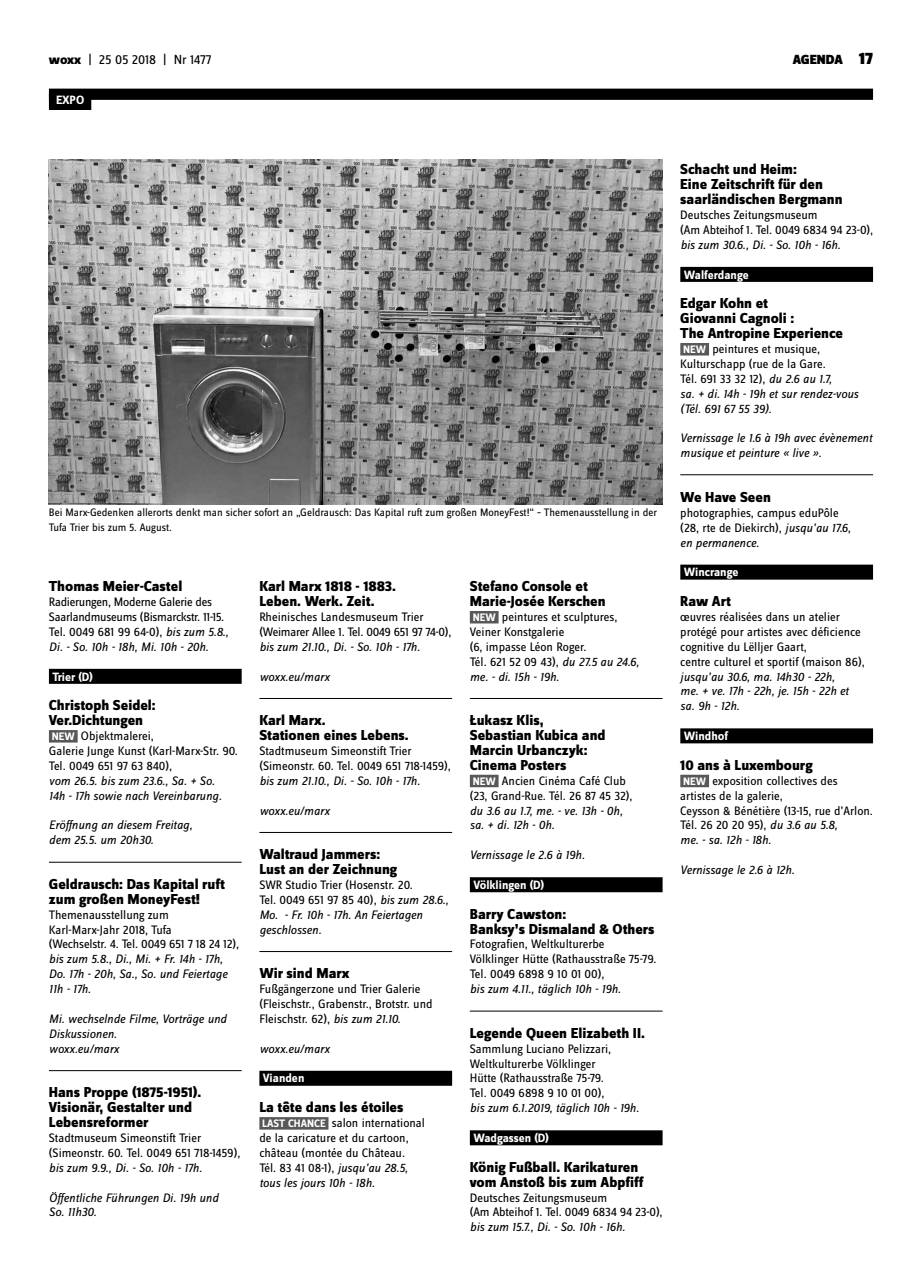
<style>
.page{position:relative;width:922px;height:1276px;background:#fff}
.page>*{position:absolute;margin:0;border:0;box-sizing:border-box;transform-origin:0 0}
.t1{font:800 15px/14.9px "Zine Sans Dis";color:#000}
.t2{font:13.75px "Zine Sans Dis";letter-spacing:-.01em;color:#000}
.t3{font:900 13.75px "Zine Sans Dis";color:#000}
.t4{font:12.75px/14.9px "Zine Sans Dis";color:#000}
.t5{font:italic 12.75px/14.9px "Zine Sans Dis";color:#000}
.t6{font:12.75px/14.9px "Zine Sans Dis";letter-spacing:-.02em;color:#000}
.t7{font:700 12.5px "Zine Sans Dis";color:#fff}
.t8{font:11.25px/14.9px "Zine Sans Dis";color:#000}
.s1{font-weight:800}
.s2{font-size:17.5px}
.s3{font-style:italic}
.s4{font-weight:700;font-size:11.25px;color:#fff}
.s5{font-style:normal}
</style>
<div class="page">
<div style="left:49px;top:89px;width:823px;height:11px;background:#000"></div>
<div style="left:49px;top:94px;width:42px;height:16px;background:#000"></div>
<div style="left:49px;top:669px;width:192px;height:15px;background:#000"></div>
<div style="left:49px;top:730px;width:29px;height:12px;background:#58585a"></div>
<hr style="left:49px;top:862px;width:192px;height:1px;background:#000">
<hr style="left:49px;top:1070px;width:192px;height:1px;background:#000">
<hr style="left:259px;top:698px;width:193px;height:1px;background:#000">
<hr style="left:259px;top:832px;width:193px;height:1px;background:#000">
<hr style="left:259px;top:951px;width:193px;height:1px;background:#000">
<div style="left:259px;top:1070px;width:193px;height:15px;background:#000"></div>
<div style="left:259px;top:1117px;width:69px;height:12px;background:#58585a"></div>
<div style="left:469px;top:611px;width:29px;height:12px;background:#58585a"></div>
<hr style="left:469px;top:698px;width:193px;height:1px;background:#000">
<div style="left:469px;top:774px;width:29px;height:13px;background:#58585a"></div>
<div style="left:469px;top:877px;width:193px;height:15px;background:#000"></div>
<hr style="left:469px;top:1011px;width:193px;height:1px;background:#000">
<div style="left:469px;top:1130px;width:193px;height:15px;background:#000"></div>
<div style="left:680px;top:267px;width:192px;height:15px;background:#000"></div>
<div style="left:680px;top:343px;width:28px;height:12px;background:#58585a"></div>
<hr style="left:680px;top:474px;width:192px;height:1px;background:#000">
<div style="left:680px;top:564px;width:192px;height:15px;background:#000"></div>
<div style="left:680px;top:728px;width:192px;height:15px;background:#000"></div>
<div style="left:680px;top:774px;width:28px;height:13px;background:#58585a"></div>
<img style="left:49px;top:159px;width:613px;height:345px">
<p class="t2" style="left:49px;top:53px;width:164px"><span class="s1">woxx</span> | 25 05 2018 | Nr 1477</p>
<p class="t3" style="left:792px;top:52px;width:82px">AGENDA <span class="s2">17</span></p>
<p class="t7" style="left:56px;top:93px;width:30px">EXPO</p>
<p class="t8" style="left:49px;top:506px;width:609px">Bei Marx-Gedenken allerorts denkt man sicher sofort an „Geldrausch: Das Kapital ruft zum großen MoneyFest!“ – Themenausstellung in der<br>Tufa Trier bis zum 5. August.</p>
<p class="t1" style="left:49px;top:579px;width:135px">Thomas Meier-Castel</p>
<p class="t6" style="left:49px;top:595px;width:181px">Radierungen, Moderne Galerie des Saarlandmuseums (Bismarckstr. 11-15.<br>Tel. 0049 681 99 64-0), <span class="s3">bis zum 5.8., Di. - So. 10h - 18h, Mi. 10h - 20h.</span></p>
<p class="t7" style="left:52px;top:670px;width:42px">Trier (D)</p>
<p class="t1" style="left:49px;top:699px;width:108px">Christoph Seidel:<br>Ver.Dichtungen</p>
<p class="t4" style="left:49px;top:729px;width:190px"><span class="s4">NEW</span> Objektmalerei,<br>Galerie Junge Kunst (Karl-Marx-Str. 90.<br>Tel. 0049 651 97 63 840),</p>
<p class="t5" style="left:49px;top:773px;width:174px">vom 26.5. bis zum 23.6., Sa. + So.<br>14h - 17h sowie nach Vereinbarung.</p>
<p class="t5" style="left:49px;top:818px;width:145px">Eröffnung an diesem Freitag, dem 25.5. um 20h30.</p>
<p class="t1" style="left:49px;top:877px;width:177px">Geldrausch: Das Kapital ruft zum großen MoneyFest!</p>
<p class="t4" style="left:49px;top:907px;width:191px">Themenausstellung zum<br>Karl-Marx-Jahr 2018, Tufa<br>(Wechselstr. 4. Tel. 0049 651 7 18 24 12),</p>
<p class="t5" style="left:49px;top:952px;width:180px">bis zum 5.8., Di., Mi. + Fr. 14h - 17h,<br>Do. 17h - 20h, Sa., So. und Feiertage<br>11h - 17h.</p>
<p class="t5" style="left:49px;top:1011px;width:179px">Mi. wechselnde Filme, Vorträge und<br>Diskussionen.<br>woxx.eu/marx</p>
<p class="t1" style="left:49px;top:1085px;width:154px">Hans Proppe (1875-1951).<br>Visionär, Gestalter und<br>Lebensreformer</p>
<p class="t4" style="left:49px;top:1131px;width:193px">Stadtmuseum Simeonstift Trier (Simeonstr. 60. Tel. 0049 651 718-1459),</p>
<p class="t5" style="left:49px;top:1160px;width:155px">bis zum 9.9., Di. - So. 10h - 17h.</p>
<p class="t5" style="left:49px;top:1190px;width:171px">Öffentliche Führungen Di. 19h und<br>So. 11h30.</p>
<p class="t1" style="left:259px;top:579px;width:138px">Karl Marx 1818 - 1883.<br>Leben. Werk. Zeit.</p>
<p class="t6" style="left:259px;top:610px;width:193px">Rheinisches Landesmuseum Trier (Weimarer Allee 1. Tel. 0049 651 97 74-0),</p>
<p class="t5" style="left:259px;top:639px;width:162px">bis zum 21.10., Di. - So. 10h - 17h.</p>
<p class="t5" style="left:259px;top:669px;width:72px">woxx.eu/marx</p>
<p class="t1" style="left:259px;top:713px;width:151px">Karl Marx.<br>Stationen eines Lebens.</p>
<p class="t4" style="left:259px;top:744px;width:193px">Stadtmuseum Simeonstift Trier (Simeonstr. 60. Tel. 0049 651 718-1459),</p>
<p class="t5" style="left:259px;top:773px;width:162px">bis zum 21.10., Di. - So. 10h - 17h.</p>
<p class="t5" style="left:259px;top:803px;width:72px">woxx.eu/marx</p>
<p class="t1" style="left:259px;top:847px;width:139px">Waltraud Jammers:<br>Lust an der Zeichnung</p>
<p class="t5" style="left:259px;top:877px;width:191px"><span class="s5">SWR Studio Trier (Hosenstr. 20.<br>Tel. 0049 651 97 85 40),</span> bis zum 28.6.,<br>Mo. - Fr. 10h - 17h. An Feiertagen geschlossen.</p>
<p class="t1" style="left:259px;top:966px;width:92px">Wir sind Marx</p>
<p class="t4" style="left:259px;top:982px;width:175px">Fußgängerzone und Trier Galerie (Fleischstr., Grabenstr., Brotstr. und<br>Fleischstr. 62), <span class="s3">bis zum 21.10.</span></p>
<p class="t5" style="left:259px;top:1041px;width:72px">woxx.eu/marx</p>
<p class="t7" style="left:263px;top:1072px;width:43px">Vianden</p>
<p class="t1" style="left:259px;top:1100px;width:146px">La tête dans les étoiles</p>
<p class="t4" style="left:259px;top:1116px;width:167px"><span class="s4">LAST CHANCE</span> salon international de la caricature et du cartoon, château (montée du Château.<br>Tél. 83 41 08-1), <span class="s3">jusqu’au 28.5, tous les jours 10h - 18h.</span></p>
<p class="t1" style="left:469px;top:579px;width:137px">Stefano Console et<br>Marie-Josée Kerschen</p>
<p class="t4" style="left:469px;top:610px;width:171px"><span class="s4">NEW</span> peintures et sculptures,<br>Veiner Konstgalerie<br>(6, impasse Léon Roger.<br>Tél. 621 52 09 43), <span class="s3">du 27.5 au 24.6, me. - di. 15h - 19h.</span></p>
<p class="t1" style="left:469px;top:713px;width:137px">Łukasz Klis,<br>Sebastian Kubica and<br>Marcin Urbanczyk:<br>Cinema Posters</p>
<p class="t4" style="left:469px;top:773px;width:164px"><span class="s4">NEW</span> Ancien Cinéma Café Club (23, Grand-Rue. Tél. 26 87 45 32),</p>
<p class="t5" style="left:469px;top:803px;width:154px">du 3.6 au 1.7, me. - ve. 13h - 0h, sa. + di. 12h - 0h.</p>
<p class="t5" style="left:469px;top:847px;width:116px">Vernissage le 2.6 à 19h.</p>
<p class="t7" style="left:473px;top:878px;width:72px">Völklingen (D)</p>
<p class="t1" style="left:469px;top:907px;width:186px">Barry Cawston:<br>Banksy’s Dismaland &amp; Others</p>
<p class="t4" style="left:469px;top:937px;width:188px">Fotografien, Weltkulturerbe<br>Völklinger Hütte (Rathausstraße 75-79.<br>Tel. 0049 6898 9 10 01 00),</p>
<p class="t5" style="left:469px;top:981px;width:153px">bis zum 4.11., täglich 10h - 19h.</p>
<p class="t1" style="left:469px;top:1026px;width:176px">Legende Queen Elizabeth II.</p>
<p class="t4" style="left:469px;top:1041px;width:143px">Sammlung Luciano Pelizzari,<br>Weltkulturerbe Völklinger<br>Hütte (Rathausstraße 75-79.<br>Tel. 0049 6898 9 10 01 00),</p>
<p class="t5" style="left:469px;top:1100px;width:171px">bis zum 6.1.2019, täglich 10h - 19h.</p>
<p class="t7" style="left:473px;top:1131px;width:77px">Wadgassen (D)</p>
<p class="t1" style="left:469px;top:1160px;width:175px">König Fußball. Karikaturen vom Anstoß bis zum Abpfiff</p>
<p class="t4" style="left:469px;top:1190px;width:194px">Deutsches Zeitungsmuseum<br>(Am Abteihof 1. Tel. 0049 6834 94 23-0),</p>
<p class="t5" style="left:470px;top:1219px;width:157px">bis zum 15.7., Di. - So. 10h - 16h.</p>
<p class="t1" style="left:680px;top:163px;width:164px">Schacht und Heim:<br>Eine Zeitschrift für den saarländischen Bergmann</p>
<p class="t4" style="left:680px;top:208px;width:194px">Deutsches Zeitungsmuseum<br>(Am Abteihof 1. Tel. 0049 6834 94 23-0),</p>
<p class="t5" style="left:680px;top:237px;width:162px">bis zum 30.6., Di. - So. 10h - 16h.</p>
<p class="t7" style="left:683px;top:268px;width:66px">Walferdange</p>
<p class="t1" style="left:680px;top:297px;width:164px">Edgar Kohn et<br>Giovanni Cagnoli :<br>The Antropine Experience</p>
<p class="t4" style="left:680px;top:342px;width:179px"><span class="s4">NEW</span> peintures et musique,<br>Kulturschapp (rue de la Gare.<br>Tél. 691 33 32 12), <span class="s3">du 2.6 au 1.7,<br>sa. + di. 14h - 19h et sur rendez-vous (Tél. 691 67 55 39).</span></p>
<p class="t5" style="left:680px;top:431px;width:193px">Vernissage le 1.6 à 19h avec évènement musique et peinture « live ».</p>
<p class="t1" style="left:680px;top:490px;width:92px">We Have Seen</p>
<p class="t4" style="left:680px;top:506px;width:172px">photographies, campus eduPôle (28, rte de Diekirch), <span class="s3">jusqu’au 17.6, en permanence.</span></p>
<p class="t7" style="left:683px;top:566px;width:56px">Wincrange</p>
<p class="t1" style="left:680px;top:594px;width:52px">Raw Art</p>
<p class="t4" style="left:680px;top:610px;width:186px">œuvres réalisées dans un atelier protégé pour artistes avec déficience cognitive du Lëlljer Gaart,<br>centre culturel et sportif (maison 86),</p>
<p class="t5" style="left:680px;top:669px;width:170px">jusqu’au 30.6, ma. 14h30 - 22h, me. + ve. 17h - 22h, je. 15h - 22h et sa. 9h - 12h.</p>
<p class="t7" style="left:683px;top:729px;width:46px">Windhof</p>
<p class="t1" style="left:680px;top:758px;width:134px">10 ans à Luxembourg</p>
<p class="t4" style="left:680px;top:773px;width:194px"><span class="s4">NEW</span> exposition collectives des artistes de la galerie,<br>Ceysson &amp; Bénétière (13-15, rue d’Arlon.<br>Tél. 26 20 20 95), <span class="s3">du 3.6 au 5.8,<br>me. - sa. 12h - 18h.</span></p>
<p class="t5" style="left:680px;top:862px;width:116px">Vernissage le 2.6 à 12h.</p>
</div>
